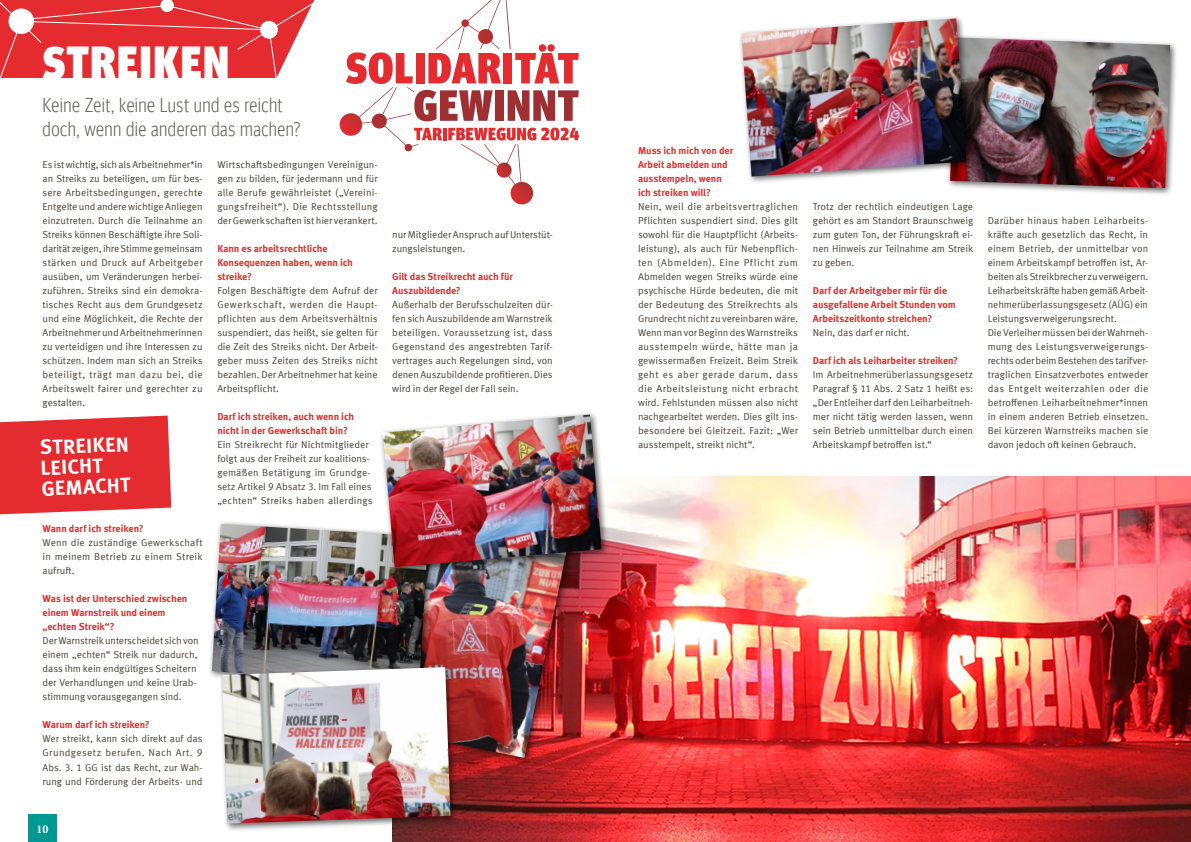
<style>
.page{position:relative;width:1191px;height:842px;background:#fff}
.page>*{position:absolute;margin:0;border:0;box-sizing:border-box;transform-origin:0 0}
.t1{font:900 condensed 46.2px "Meta Head IGM";letter-spacing:.035em;color:#fff}
.t2{font:700 20.5px/20.5px "Meta IGM";color:#fff}
.t3{font:300 condensed 20px/24px "Meta Head IGM";letter-spacing:.02em;color:#625f57}
.t4{font:700 12px "Minion Pro";color:#fff}
.t5{font:10px/14px "Meta IGM";letter-spacing:-.005em;color:#454034;text-align:justify}
.t6{font:700 10px/14px "Meta IGM";letter-spacing:-.01em;color:#e42b2f}
</style>
<div class="page">
<svg style="left:0;top:416px;width:171px;height:98px;background:#e5393d"></svg>
<svg style="left:340px;top:0;width:239px;height:205px"></svg>
<img style="left:393px;top:476px;width:798px;height:366px">
<div style="left:946px;top:33px;width:232px;height:163px;background:#000;opacity:.6"></div>
<img style="left:950px;top:37px;width:220px;height:151px">
<div style="left:366px;top:495px;width:212px;height:270px;background:#000;opacity:.6"></div>
<img style="left:369px;top:498px;width:202px;height:260px">
<div style="left:208px;top:520px;width:228px;height:172px;background:#000;opacity:.6"></div>
<img style="left:212px;top:524px;width:216px;height:160px">
<div style="left:379px;top:411px;width:230px;height:164px;background:#000;opacity:.6"></div>
<img style="left:383px;top:415px;width:218px;height:152px">
<div style="left:218px;top:663px;width:240px;height:169px;background:#000;opacity:.6"></div>
<img style="left:222px;top:667px;width:228px;height:157px">
<div style="left:737px;top:14px;width:237px;height:170px;background:#000;opacity:.6"></div>
<img style="left:741px;top:18px;width:225px;height:159px">
<svg style="left:0;top:0;width:314px;height:78px;background:#e74447"></svg>
<div style="left:29px;top:814px;width:28px;height:28px;background:#009892"></div>
<h1 class="t1" style="left:43px;top:26px;width:188px">STREIKEN</h1>
<h3 class="t3" style="left:43px;top:92px;width:259px">Keine Zeit, keine Lust und es reicht doch, wenn die anderen das machen?</h3>
<p class="t5" style="left:43px;top:157px;width:162px">Es ist wichtig, sich als Arbeitnehmer*in an Streiks zu beteiligen, um für bes&shy;sere Arbeitsbedingungen, gerechte Entgelte und andere wichtige Anliegen einzutreten. Durch die Teilnahme an Streiks können Beschäftigte ihre Soli&shy;darität zeigen, ihre Stimme gemeinsam stärken und Druck auf Arbeitgeber ausüben, um Veränderungen herbei&shy;zuführen. Streiks sind ein demokra&shy;tisches Recht aus dem Grundgesetz und eine Möglichkeit, die Rechte der Arbeitnehmer und Arbeitnehmerinnen zu verteidigen und ihre Interessen zu schützen. Indem man sich an Streiks beteiligt, trägt man dazu bei, die Arbeitswelt fairer und gerechter zu gestalten.</p>
<p class="t5" style="left:217px;top:157px;width:162px">Wirtschaftsbedingungen Vereinigun&shy;gen zu bilden, für jedermann und für alle Berufe gewährleistet („Vereini&shy;gungsfreiheit“). Die Rechtsstellung der Gewerkschaften ist hier verankert.</p>
<p class="t6" style="left:217px;top:241px;width:137px">Kann es arbeitsrechtliche<br>Konsequenzen haben, wenn ich streike?</p>
<p class="t5" style="left:217px;top:283px;width:162px">Folgen Beschäftigte dem Aufruf der Gewerkschaft, werden die Haupt&shy;pflichten aus dem Arbeitsverhältnis suspendiert, das heißt, sie gelten für die Zeit des Streiks nicht. Der Arbeit&shy;geber muss Zeiten des Streiks nicht bezahlen. Der Arbeitnehmer hat keine Arbeitspflicht.</p>
<p class="t6" style="left:217px;top:409px;width:138px">Darf ich streiken, auch wenn ich nicht in der Gewerkschaft bin?</p>
<p class="t5" style="left:217px;top:437px;width:157px;text-align:left">Ein Streikrecht für Nichtmitglieder folgt aus der Freiheit zur koalitions&shy;gemäßen Betätigung im Grundge&shy;setz Artikel 9 Absatz 3. Im Fall eines „echten“ Streiks haben allerdings</p>
<h2 class="t2" style="left:39px;top:436px;width:91px;rotate:-2deg">STREIKEN<br>LEICHT<br>GEMACHT</h2>
<p class="t6" style="left:43px;top:521px;width:103px">Wann darf ich streiken?</p>
<p class="t5" style="left:43px;top:535px;width:162px">Wenn die zuständige Gewerkschaft in meinem Betrieb zu einem Streik aufruft.</p>
<p class="t6" style="left:43px;top:591px;width:146px">Was ist der Unterschied zwischen einem Warnstreik und einem „echten Streik“?</p>
<p class="t5" style="left:43px;top:633px;width:157px;text-align:left">Der Warnstreik unterscheidet sich von einem „echten“ Streik nur dadurch, dass ihm kein endgültiges Scheitern der Verhandlungen und keine Urab&shy;stimmung vorausgegangen sind.</p>
<p class="t6" style="left:43px;top:717px;width:109px">Warum darf ich streiken?</p>
<p class="t5" style="left:43px;top:731px;width:162px">Wer streikt, kann sich direkt auf das Grundgesetz berufen. Nach Art. 9<br>Abs. 3. 1 GG ist das Recht, zur Wah&shy;rung und Förderung der Arbeits- und</p>
<p class="t5" style="left:392px;top:227px;width:162px">nur Mitglieder Anspruch auf Unterstüt&shy;zungsleistungen.</p>
<p class="t6" style="left:392px;top:269px;width:122px">Gilt das Streikrecht auch für<br>Auszubildende?</p>
<p class="t5" style="left:392px;top:297px;width:162px">Außerhalb der Berufsschulzeiten dür&shy;fen sich Auszubildende am Warnstreik beteiligen. Voraussetzung ist, dass Gegenstand des angestrebten Tarif&shy;vertrages auch Regelungen sind, von denen Auszubildende profitieren. Dies wird in der Regel der Fall sein.</p>
<p class="t4" style="left:37px;top:820px;width:13px">10</p>
<p class="t6" style="left:638px;top:143px;width:97px">Muss ich mich von der<br>Arbeit abmelden und ausstempeln, wenn ich streiken will?</p>
<p class="t5" style="left:638px;top:199px;width:162px">Nein, weil die arbeitsvertraglichen Pflichten suspendiert sind. Dies gilt sowohl für die Hauptpflicht (Arbeits&shy;leistung), als auch für Nebenpflich&shy;ten (Abmelden). Eine Pflicht zum Abmelden wegen Streiks würde eine psychische Hürde bedeuten, die mit der Bedeutung des Streikrechts als Grundrecht nicht zu vereinbaren wäre.<br>Wenn man vor Beginn des Warnstreiks ausstempeln würde, hätte man ja gewissermaßen Freizeit. Beim Streik geht es aber gerade darum, dass die Arbeitsleistung nicht erbracht wird. Fehlstunden müssen also nicht nachgearbeitet werden. Dies gilt ins&shy;besondere bei Gleitzeit. Fazit: „Wer ausstempelt, streikt nicht“.</p>
<p class="t5" style="left:813px;top:199px;width:162px">Trotz der rechtlich eindeutigen Lage gehört es am Standort Braunschweig zum guten Ton, der Führungskraft ei&shy;nen Hinweis zur Teilnahme am Streik zu geben.</p>
<p class="t6" style="left:813px;top:283px;width:144px">Darf der Arbeitgeber mir für die ausgefallene Arbeit Stunden vom<br>Arbeitszeitkonto streichen?</p>
<p class="t5" style="left:813px;top:325px;width:98px">Nein, das darf er nicht.</p>
<p class="t6" style="left:813px;top:353px;width:147px">Darf ich als Leiharbeiter streiken?</p>
<p class="t5" style="left:813px;top:367px;width:162px">Im Arbeitnehmerüberlassungsgesetz Paragraf § 11 Abs. 2 Satz 1 heißt es: „Der Entleiher darf den Leiharbeitneh&shy;mer nicht tätig werden lassen, wenn sein Betrieb unmittelbar durch einen Arbeitskampf betroffen ist.“</p>
<p class="t5" style="left:987px;top:213px;width:162px;text-align:left">Darüber hinaus haben Leiharbeits&shy;kräfte auch gesetzlich das Recht, in einem Betrieb, der unmittelbar von einem Arbeitskampf betroffen ist, Ar&shy;beiten als Streikbrecher zu verweigern.<br>Leiharbeitskräfte haben gemäß Arbeit&shy;nehmerüberlassungsgesetz (AÜG) ein Leistungsverweigerungsrecht.<br>Die Verleiher müssen bei der Wahrneh&shy;mung des Leistungsverweigerungs&shy;rechts oder beim Bestehen des tarifver&shy;traglichen Einsatzverbotes entweder das Entgelt weiterzahlen oder die betroffenen Leiharbeitnehmer*innen in einem anderen Betrieb einsetzen.<br>Bei kürzeren Warnstreiks machen sie davon jedoch oft keinen Gebrauch.</p>
</div>
